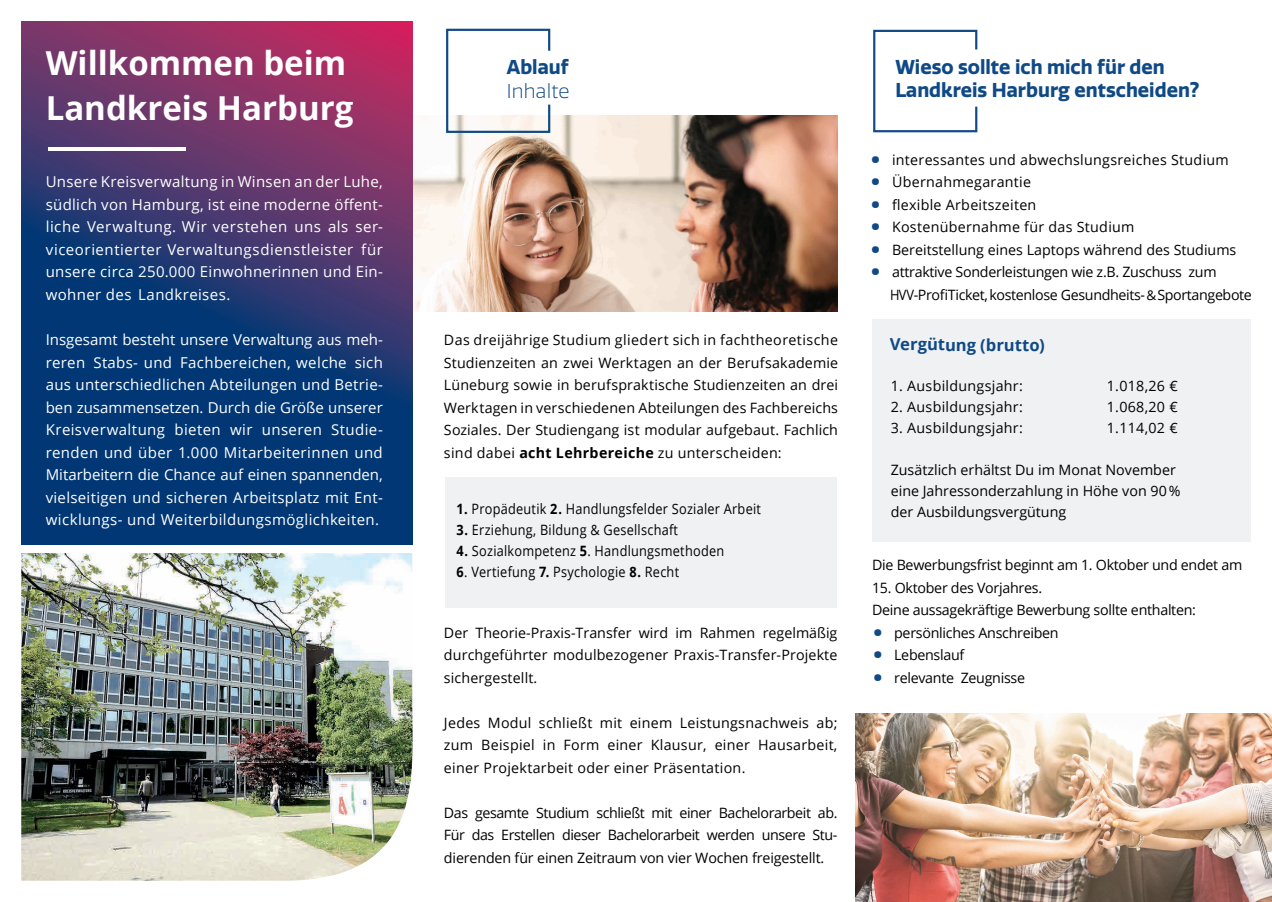
<style>
.page{position:relative;width:1272px;height:902px;background:#fff}
.page>*{position:absolute;margin:0;border:0;box-sizing:border-box;transform-origin:0 0}
.t1{font:700 40.5px "Open Sans";color:#0f4986}
.t2{font:700 33px/45px "Open Sans";color:#fff}
.t3{font:700 19.5px/23.5px "Quatro";color:#0f4986}
.t4{font:300 19.5px "Quatro";letter-spacing:.01em;color:#0f4986}
.t5{font:700 16.5px "Open Sans";color:#0f4986}
.t6{font:15px/22.5px "Open Sans";letter-spacing:.025em;color:#fff;text-align:justify}
.t7{font:14.25px/22.5px "Open Sans";letter-spacing:.005em;color:#000002;text-align:justify}
.t8{font:14.25px/22.5px "Open Sans";letter-spacing:-.02em;color:#000002}
.t9{font:14.25px "Open Sans";letter-spacing:.005em;color:#000002;scale:.89 1}
.t10{font:14.25px/22.5px "Open Sans";letter-spacing:-.025em;color:#000002}
.s1{font-weight:700}
.s2{font-size:13.5px}
</style>
<div class="page">
<div style="left:445px;top:477px;width:391px;height:130px;background:#f0f1f2"></div>
<img style="left:412px;top:116px;width:425px;height:196px">
<img style="left:855px;top:713px;width:416px;height:188px">
<div style="left:872px;top:319px;width:378px;height:222px;background:#f0f1f2"></div>
<svg style="left:445px;top:28px;width:106px;height:106px"></svg>
<svg style="left:21px;top:21px;width:391px;height:524px;background:#36366f"></svg>
<svg style="left:873px;top:29px;width:105px;height:104px"></svg>
<img style="left:21px;top:553px;width:392px;height:327px">
<hr style="left:48px;top:148px;width:137px;height:3px;background:#fff">
<h2 class="t2" style="left:46px;top:39px;width:309px">Willkommen beim<br>Landkreis Harburg</h2>
<h3 class="t3" style="left:507px;top:56px;width:63px">Ablauf</h3>
<h3 class="t4" style="left:507px;top:80px;width:64px">Inhalte</h3>
<p class="t6" style="left:46px;top:170px;width:339px">Unsere Kreisverwaltung in Winsen an der Luhe, südlich von Hamburg, ist eine moderne öffent&shy;liche Verwaltung. Wir verstehen uns als ser&shy;viceorientierter Verwaltungsdienstleister für unsere circa 250.000 Einwohnerinnen und Ein&shy;wohner des Landkreises.</p>
<p class="t6" style="left:46px;top:328px;width:339px">Insgesamt besteht unsere Verwaltung aus meh&shy;reren Stabs- und Fachbereichen, welche sich aus unterschiedlichen Abteilungen und Betrie&shy;ben zusammensetzen. Durch die Größe unserer Kreisverwaltung bieten wir unseren Studie&shy;renden und über 1.000 Mitarbeiterinnen und Mitarbeitern die Chance auf einen spannenden, vielseitigen und sicheren Arbeitsplatz mit Ent&shy;wicklungs- und Weiterbildungsmöglichkeiten.</p>
<p class="t7" style="left:444px;top:328px;width:395px">Das dreijährige Studium gliedert sich in fachtheoretische Studienzeiten an zwei Werktagen an der Berufsakademie Lüneburg sowie in berufspraktische Studienzeiten an drei Werktagen in verschiedenen Abteilungen des Fachbereichs Soziales. Der Studiengang ist modular aufgebaut. Fachlich sind dabei <span class="s1">acht Lehrbereiche</span> zu unterscheiden:</p>
<p class="t9" style="left:456px;top:499px;width:343px"><span class="s1">1.</span> Propädeutik <span class="s1">2.</span> Handlungsfelder Sozialer Arbeit</p>
<p class="t9" style="left:456px;top:520px;width:250px"><span class="s1">3.</span> Erziehung, Bildung &amp; Gesellschaft</p>
<p class="t9" style="left:456px;top:541px;width:302px"><span class="s1">4.</span> Sozialkompetenz <span class="s1">5</span>. Handlungsmethoden</p>
<p class="t9" style="left:456px;top:562px;width:251px"><span class="s1">6</span>. Vertiefung <span class="s1">7.</span> Psychologie <span class="s1">8.</span> Recht</p>
<p class="t7" style="left:444px;top:620px;width:395px">Der Theorie-Praxis-Transfer wird im Rahmen regelmäßig durchgeführter modulbezogener Praxis-Transfer-Projekte sichergestellt.</p>
<p class="t7" style="left:444px;top:710px;width:395px">Jedes Modul schließt mit einem Leistungsnachweis ab; zum Beispiel in Form einer Klausur, einer Hausarbeit, einer Projektarbeit oder einer Präsentation.</p>
<p class="t7" style="left:444px;top:800px;width:395px">Das gesamte Studium schließt mit einer Bachelorarbeit ab.<br>Für das Erstellen dieser Bachelorarbeit werden unsere Stu&shy;dierenden für einen Zeitraum von vier Wochen freigestellt.</p>
<h3 class="t3" style="left:895px;top:55px;width:305px">Wieso sollte ich mich für den<br>Landkreis Harburg entscheiden?</h3>
<h1 class="t1" style="left:870px;top:130px;width:13px">·</h1>
<p class="t7" style="left:892px;top:148px;width:338px">interessantes und abwechslungsreiches Studium</p>
<h1 class="t1" style="left:870px;top:153px;width:13px">·</h1>
<p class="t7" style="left:892px;top:170px;width:140px">Übernahmegarantie</p>
<h1 class="t1" style="left:870px;top:175px;width:13px">·</h1>
<p class="t7" style="left:892px;top:193px;width:146px">flexible Arbeitszeiten</p>
<h1 class="t1" style="left:870px;top:198px;width:13px">·</h1>
<p class="t7" style="left:892px;top:215px;width:244px">Kostenübernahme für das Studium</p>
<h1 class="t1" style="left:870px;top:220px;width:13px">·</h1>
<p class="t7" style="left:892px;top:238px;width:346px">Bereitstellung eines Laptops während des Studiums</p>
<h1 class="t1" style="left:870px;top:243px;width:13px">·</h1>
<p class="t10" style="left:890px;top:260px;width:363px">attraktive Sonderleistungen wie z.B. Zuschuss zum<br>HVV-ProfiTicket, kostenlose Gesundheits- <span class="s2">&amp;</span> Sportangebote</p>
<p class="t5" style="left:890px;top:332px;width:156px;rotate:1deg">Vergütung (brutto)</p>
<p class="t7" style="left:890px;top:374px;width:134px">1. Ausbildungsjahr:</p>
<p class="t7" style="left:1106px;top:374px;width:72px">1.018,26 €</p>
<p class="t7" style="left:890px;top:395px;width:134px">2. Ausbildungsjahr:</p>
<p class="t7" style="left:1106px;top:395px;width:72px">1.068,20 €</p>
<p class="t7" style="left:890px;top:416px;width:134px">3. Ausbildungsjahr:</p>
<p class="t7" style="left:1106px;top:416px;width:72px">1.114,02 €</p>
<p class="t7" style="left:890px;top:459px;width:291px;line-height:21px;text-align:left">Zusätzlich erhältst Du im Monat November eine Jahressonderzahlung in Höhe von 90 % der Ausbildungsvergütung</p>
<p class="t8" style="left:872px;top:553px;width:372px">Die Bewerbungsfrist beginnt am 1. Oktober und endet am</p>
<p class="t8" style="left:872px;top:576px;width:325px">15. Oktober des Vorjahres.<br>Deine aussagekräftige Bewerbung sollte enthalten:</p>
<h1 class="t1" style="left:872px;top:603px;width:13px">·</h1>
<p class="t8" style="left:894px;top:620px;width:166px">persönliches Anschreiben</p>
<h1 class="t1" style="left:872px;top:625px;width:13px">·</h1>
<p class="t8" style="left:894px;top:643px;width:72px">Lebenslauf</p>
<h1 class="t1" style="left:872px;top:648px;width:13px">·</h1>
<p class="t8" style="left:894px;top:665px;width:132px">relevante Zeugnisse</p>
</div>
